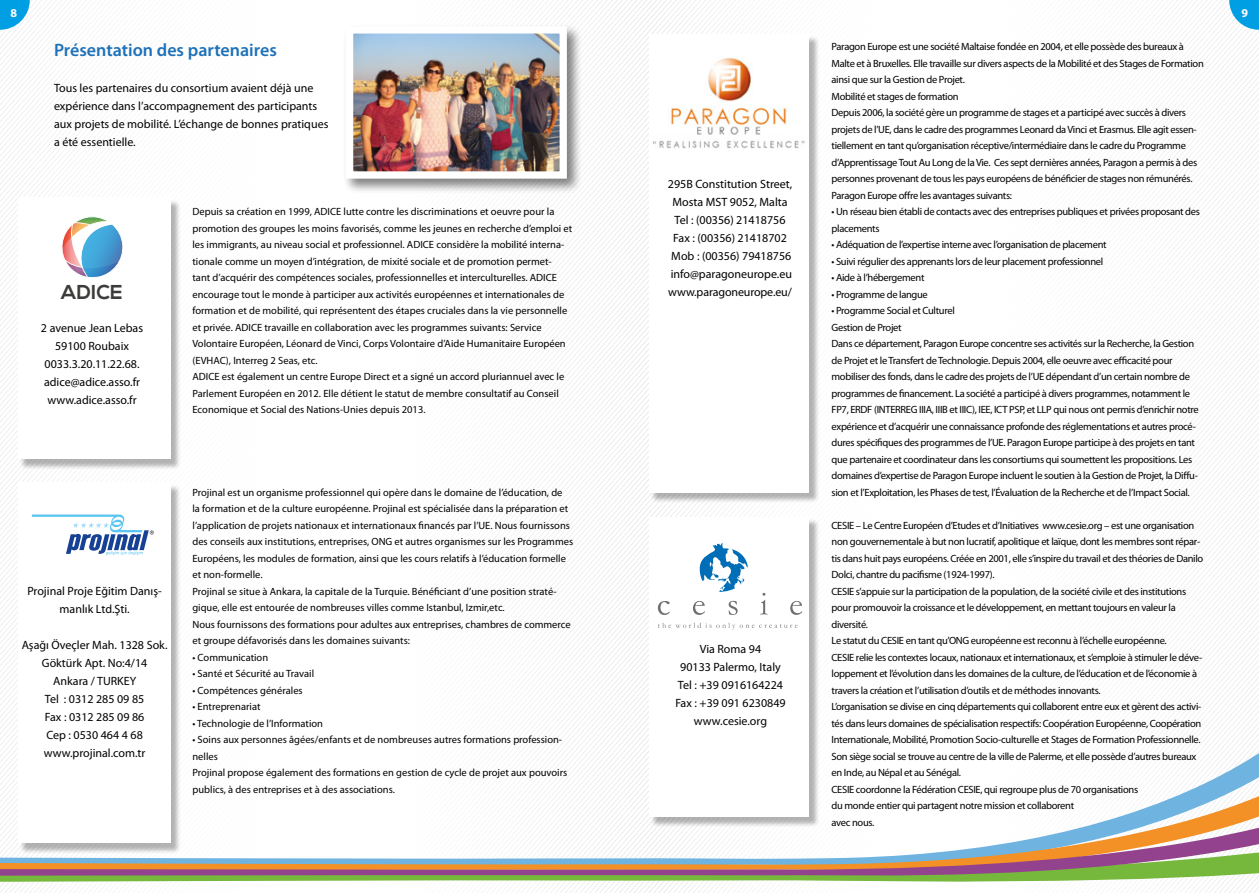
<style>
.page{position:relative;width:1259px;height:893px;background:#fff}
.page>*{position:absolute;margin:0;border:0;box-sizing:border-box;transform-origin:0 0}
.t1{font:700 20.1px "Nexa";letter-spacing:.02em;color:#3c3c3b}
.t2{font:600 18px "Myriad Pro";color:#1d71b8}
.t3{font:12px/18px "Myriad Pro";color:#000;text-align:center}
.t4{font:700 12px "Myriad Pro";color:#fff}
.t5{font:10.5px/16.5px "Myriad Pro";letter-spacing:-.03em;color:#000}
.t6{font:10.5px/16.5px "Myriad Pro";color:#000}
</style>
<div class="page">
<svg style="left:0;top:713px;width:1259px;height:57px"></svg>
<svg style="left:0;top:770px;width:1259px;height:41px"></svg>
<svg style="left:0;top:876px;width:1259px;height:6px;fill:#76b83c"></svg>
<svg style="left:0;top:811px;width:1259px;height:65px"></svg>
<svg style="left:0;top:0;width:30px;height:30px"></svg>
<svg style="left:1229px;top:0;width:30px;height:30px"></svg>
<div style="left:343px;top:23px;width:239px;height:171px;background:#000;opacity:.5"></div>
<img style="left:343px;top:23px;width:227px;height:159px">
<div style="left:19px;top:199px;width:162px;height:271px;background:#000;opacity:.3"></div>
<div style="left:18px;top:198px;width:152px;height:261px;background:#fff"></div>
<div style="left:650px;top:35px;width:169px;height:468px;background:#000;opacity:.3"></div>
<div style="left:649px;top:34px;width:160px;height:458px;background:#fff"></div>
<div style="left:19px;top:484px;width:162px;height:370px;background:#000;opacity:.3"></div>
<div style="left:18px;top:483px;width:152px;height:360px;background:#fff"></div>
<div style="left:650px;top:518px;width:169px;height:309px;background:#000;opacity:.3"></div>
<div style="left:649px;top:517px;width:160px;height:299px;background:#fff"></div>
<svg style="left:62px;top:216px;width:61px;height:62px"></svg>
<img style="left:653px;top:58px;width:152px;height:91px">
<svg style="left:32px;top:514px;width:122px;height:41px"></svg>
<svg style="left:699px;top:542px;width:49px;height:50px"></svg>
<svg style="left:658px;top:601px;width:12px;height:14px"></svg>
<svg style="left:693px;top:601px;width:12px;height:14px"></svg>
<svg style="left:728px;top:601px;width:9px;height:14px"></svg>
<svg style="left:760px;top:593px;width:7px;height:21px"></svg>
<svg style="left:790px;top:601px;width:12px;height:14px"></svg>
<svg style="left:658px;top:623px;width:139px;height:7px"></svg>
<p class="t4" style="left:10px;top:5px;width:8px">8</p>
<p class="t4" style="left:1241px;top:5px;width:8px">9</p>
<h2 class="t2" style="left:54px;top:39px;width:224px">Présentation des partenaires</h2>
<p class="t3" style="left:54px;top:79px;width:276px;text-align:left">Tous les partenaires du consortium avaient déjà une expérience dans l’accompagnement des participants aux projets de mobilité. L’échange de bonnes pratiques a été essentielle.</p>
<p class="t5" style="left:831px;top:38px;width:374px">Paragon Europe est une société Maltaise fondée en 2004, et elle possède des bureaux à Malte et à Bruxelles. Elle travaille sur divers aspects de la Mobilité et des Stages de Formation ainsi que sur la Gestion de Projet.<br>Mobilité et stages de formation<br>Depuis 2006, la société gère un programme de stages et a participé avec succès à divers projets de l’UE, dans le cadre des programmes Leonard da Vinci et Erasmus. Elle agit essen&shy;tiellement en tant qu’organisation réceptive/intermédiaire dans le cadre du Programme d’Apprentissage Tout Au Long de la Vie. Ces sept dernières années, Paragon a permis à des personnes provenant de tous les pays européens de bénéficier de stages non rémunérés.<br>Paragon Europe offre les avantages suivants:</p>
<p class="t5" style="left:831px;top:203px;width:370px">• Un réseau bien établi de contacts avec des entreprises publiques et privées proposant des placements</p>
<p class="t5" style="left:831px;top:236px;width:277px">• Adéquation de l’expertise interne avec l’organisation de placement</p>
<p class="t5" style="left:831px;top:253px;width:273px">• Suivi régulier des apprenants lors de leur placement professionnel</p>
<p class="t5" style="left:831px;top:269px;width:94px">• Aide à l’hébergement</p>
<p class="t5" style="left:831px;top:286px;width:98px">• Programme de langue</p>
<p class="t5" style="left:831px;top:302px;width:369px">• Programme Social et Culturel<br>Gestion de Projet<br>Dans ce département, Paragon Europe concentre ses activités sur la Recherche, la Gestion de Projet et le Transfert de Technologie. Depuis 2004, elle oeuvre avec efficacité pour mobiliser des fonds, dans le cadre des projets de l’UE dépendant d’un certain nombre de programmes de financement. La société a participé à divers programmes, notamment le FP7, ERDF (INTERREG IIIA, IIIB et IIIC), IEE, ICT PSP, et LLP qui nous ont permis d’enrichir notre expérience et d’acquérir une connaissance profonde des réglementations et autres procé&shy;dures spécifiques des programmes de l’UE. Paragon Europe participe à des projets en tant que partenaire et coordinateur dans les consortiums qui soumettent les propositions. Les domaines d’expertise de Paragon Europe incluent le soutien à la Gestion de Projet, la Diffu&shy;sion et l’Exploitation, les Phases de test, l’Évaluation de la Recherche et de l’Impact Social.</p>
<p class="t5" style="left:831px;top:517px;width:373px">CESIE – Le Centre Européen d’Etudes et d’Initiatives www.cesie.org – est une organisation non gouvernementale à but non lucratif, apolitique et laïque, dont les membres sont répar&shy;tis dans huit pays européens. Créée en 2001, elle s’inspire du travail et des théories de Danilo Dolci, chantre du pacifisme (1924-1997).<br>CESIE s’appuie sur la participation de la population, de la société civile et des institutions pour promouvoir la croissance et le développement, en mettant toujours en valeur la diversité.<br>Le statut du CESIE en tant qu’ONG européenne est reconnu à l’échelle européenne.<br>CESIE relie les contextes locaux, nationaux et internationaux, et s’emploie à stimuler le déve&shy;loppement et l’évolution dans les domaines de la culture, de l’éducation et de l’économie à travers la création et l’utilisation d’outils et de méthodes innovants.<br>L’organisation se divise en cinq départements qui collaborent entre eux et gèrent des activi&shy;tés dans leurs domaines de spécialisation respectifs: Coopération Européenne, Coopération Internationale, Mobilité, Promotion Socio-culturelle et Stages de Formation Professionnelle.<br>Son siège social se trouve au centre de la ville de Palerme, et elle possède d’autres bureaux en Inde, au Népal et au Sénégal.<br>CESIE coordonne la Fédération CESIE, qui regroupe plus de 70 organisations<br>du monde entier qui partagent notre mission et collaborent<br>avec nous.</p>
<p class="t3" style="left:668px;top:174px;width:126px">295B Constitution Street,<br>Mosta MST 9052, Malta<br>Tel : (00356) 21418756<br>Fax : (00356) 21418702<br>Mob : (00356) 79418756 info@paragoneurope.eu www.paragoneurope.eu/</p>
<p class="t6" style="left:192px;top:204px;width:381px">Depuis sa création en 1999, ADICE lutte contre les discriminations et oeuvre pour la promotion des groupes les moins favorisés, comme les jeunes en recherche d’emploi et les immigrants, au niveau social et professionnel. ADICE considère la mobilité interna&shy;tionale comme un moyen d’intégration, de mixité sociale et de promotion permet-<br>tant d’acquérir des compétences sociales, professionnelles et interculturelles. ADICE encourage tout le monde à participer aux activités européennes et internationales de formation et de mobilité, qui représentent des étapes cruciales dans la vie personnelle et privée. ADICE travaille en collaboration avec les programmes suivants: Service Volontaire Européen, Léonard de Vinci, Corps Volontaire d’Aide Humanitaire Européen (EVHAC), Interreg 2 Seas, etc.<br>ADICE est également un centre Europe Direct et a signé un accord pluriannuel avec le Parlement Européen en 2012. Elle détient le statut de membre consultatif au Conseil Economique et Social des Nations-Unies depuis 2013.</p>
<h1 class="t1" style="left:61px;top:281px;width:63px">ADICE</h1>
<p class="t3" style="left:41px;top:319px;width:104px">2 avenue Jean Lebas<br>59100 Roubaix<br>0033.3.20.11.22.68. adice@adice.asso.fr www.adice.asso.fr</p>
<p class="t6" style="left:192px;top:484px;width:382px">Projinal est un organisme professionnel qui opère dans le domaine de l’éducation, de<br>la formation et de la culture européenne. Projinal est spécialisée dans la préparation et l’application de projets nationaux et internationaux financés par l’UE. Nous fournissons des conseils aux institutions, entreprises, ONG et autres organismes sur les Programmes Européens, les modules de formation, ainsi que les cours relatifs à l’éducation formelle et non-formelle.<br>Projinal se situe à Ankara, la capitale de la Turquie. Bénéficiant d’une position straté&shy;gique, elle est entourée de nombreuses villes comme Istanbul, Izmir,etc.<br>Nous fournissons des formations pour adultes aux entreprises, chambres de commerce et groupe défavorisés dans les domaines suivants:</p>
<p class="t6" style="left:192px;top:649px;width:77px">• Communication</p>
<p class="t6" style="left:192px;top:665px;width:123px">• Santé et Sécurité au Travail</p>
<p class="t6" style="left:192px;top:682px;width:112px">• Compétences générales</p>
<p class="t6" style="left:192px;top:698px;width:70px">• Entreprenariat</p>
<p class="t6" style="left:192px;top:715px;width:132px">• Technologie de l’Information</p>
<p class="t6" style="left:192px;top:731px;width:376px">• Soins aux personnes âgées/enfants et de nombreuses autres formations profession&shy;nelles<br>Projinal propose également des formations en gestion de cycle de projet aux pouvoirs publics, à des entreprises et à des associations.</p>
<p class="t3" style="left:27px;top:581px;width:136px">Projinal Proje Eğitim Danış&shy;manlık Ltd.Şti.</p>
<p class="t3" style="left:22px;top:635px;width:147px">Aşağı Öveçler Mah. 1328 Sok.<br>Göktürk Apt. No:4/14<br>Ankara / TURKEY<br>Tel : 0312 285 09 85<br>Fax : 0312 285 09 86<br>Cep : 0530 464 4 68 www.projinal.com.tr</p>
<p class="t3" style="left:675px;top:640px;width:112px">Via Roma 94<br>90133 Palermo, Italy<br>Tel : +39 0916164224<br>Fax : +39 091 6230849 www.cesie.org</p>
</div>
